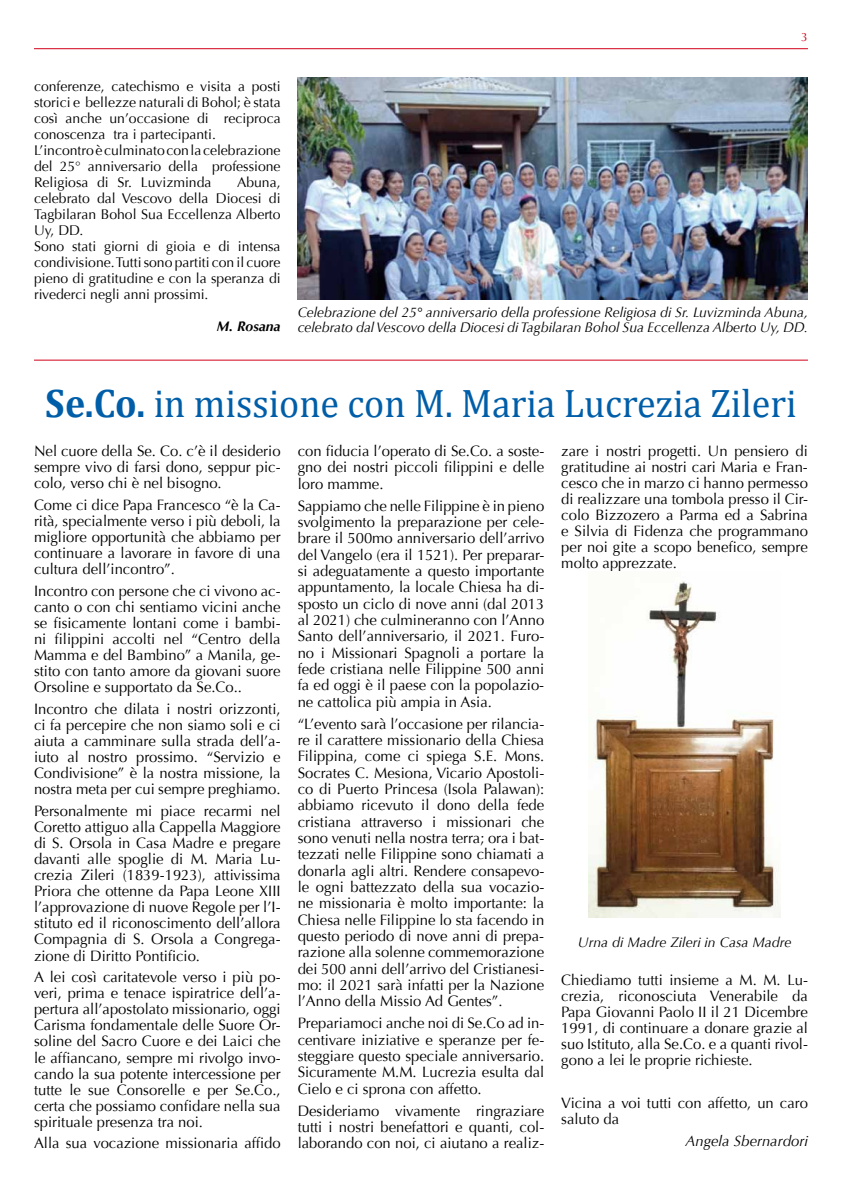
<style>
.page{position:relative;width:842px;height:1191px;background:#fff}
.page>*{position:absolute;margin:0;border:0;box-sizing:border-box;transform-origin:0 0}
.t1{font:40px "Cambria";color:#005ea8;scale:.95 1}
.t2{font:15px/16px "Optima";color:#000;text-align:justify}
.t3{font:italic 15px "Optima";color:#000}
.t4{font:14px/16px "Optima";color:#000}
.t5{font:italic 14px/15px "Optima";color:#000}
.t6{font:italic 700 14px "Optima";color:#000}
.t7{font:12px "Optima";color:#d10019}
.s1{font-weight:700}
</style>
<div class="page">
<hr style="left:34px;top:48px;width:774px;height:1px;background:#d10019">
<img style="left:589px;top:581px;width:191px;height:336px">
<hr style="left:34px;top:359px;width:774px;height:1px;background:#d10019">
<img style="left:298px;top:78px;width:510px;height:221px">
<p class="t4" style="left:34px;top:78px;width:248px">conferenze, catechismo e visita a posti storici e bellezze naturali di Bohol; è stata così anche un’occasione di reciproca conoscenza tra i partecipanti.<br>L’incontro è culminato con la celebrazione del 25° anniversario della professione Religiosa di Sr. Luvizminda</p>
<p class="t4" style="left:34px;top:174px;width:248px;text-indent:203px">Abuna, celebrato dal Vescovo della Diocesi di<br>Tagbilaran Bohol Sua Eccellenza Alberto<br>Uy, DD.<br>Sono stati giorni di gioia e di intensa condivisione. Tutti sono partiti con il cuore pieno di gratitudine e con la speranza di rivederci negli anni prossimi.</p>
<p class="t6" style="left:217px;top:318px;width:65px">M. Rosana</p>
<p class="t7" style="left:801px;top:30px;width:8px">3</p>
<p class="t5" style="left:298px;top:305px;width:512px">Celebrazione del 25° anniversario della professione Religiosa di Sr. Luvizminda Abuna, celebrato dal Vescovo della Diocesi di Tagbilaran Bohol Sua Eccellenza Alberto Uy, DD.</p>
<h1 class="t1" style="left:45px;top:379px;width:792px"><span class="s1">Se.Co.</span> in missione con M. Maria Lucrezia Zileri</h1>
<p class="t2" style="left:298px;top:443px;width:248px;line-height:16.3px">con fiducia l’operato di Se.Co. a soste&shy;gno dei nostri piccoli filippini e delle loro mamme.</p>
<p class="t2" style="left:298px;top:498px;width:248px;line-height:16.3px">Sappiamo che nelle Filippine è in pieno svolgimento la preparazione per cele&shy;brare il 500mo anniversario dell’arrivo del Vangelo (era il 1521). Per preparar&shy;si adeguatamente a questo importante appuntamento, la locale Chiesa ha di&shy;sposto un ciclo di nove anni (dal 2013 al 2021) che culmineranno con l’Anno Santo dell’anniversario, il 2021. Furo&shy;no i Missionari Spagnoli a portare la fede cristiana nelle Filippine 500 anni fa ed oggi è il paese con la popolazio&shy;ne cattolica più ampia in Asia.</p>
<p class="t2" style="left:298px;top:715px;width:248px;line-height:16.3px">“L’evento sarà l’occasione per rilancia&shy;re il carattere missionario della Chiesa Filippina, come ci spiega S.E. Mons.<br>Socrates C. Mesiona, Vicario Apostoli&shy;co di Puerto Princesa (Isola Palawan): abbiamo ricevuto il dono della fede cristiana attraverso i missionari che sono venuti nella nostra terra; ora i bat&shy;tezzati nelle Filippine sono chiamati a donarla agli altri. Rendere consapevo&shy;le ogni battezzato della sua vocazio&shy;ne missionaria è molto importante: la Chiesa nelle Filippine lo sta facendo in questo periodo di nove anni di prepa&shy;razione alla solenne commemorazione dei 500 anni dell’arrivo del Cristianesi&shy;mo: il 2021 sarà infatti per la Nazione l’Anno della Missio Ad Gentes”.</p>
<p class="t2" style="left:298px;top:1015px;width:248px;line-height:16.3px">Prepariamoci anche noi di Se.Co ad in&shy;centivare iniziative e speranze per fe&shy;steggiare questo speciale anniversario.<br>Sicuramente M.M. Lucrezia esulta dal Cielo e ci sprona con affetto.</p>
<p class="t2" style="left:298px;top:1102px;width:248px;line-height:16.3px">Desideriamo vivamente ringraziare tutti i nostri benefattori e quanti, col&shy;laborando con noi, ci aiutano a realiz-</p>
<p class="t2" style="left:561px;top:443px;width:248px">zare i nostri progetti. Un pensiero di gratitudine ai nostri cari Maria e Fran&shy;cesco che in marzo ci hanno permesso di realizzare una tombola presso il Cir&shy;colo Bizzozero a Parma ed a Sabrina e Silvia di Fidenza che programmano per noi gite a scopo benefico, sempre molto apprezzate.</p>
<p class="t2" style="left:34px;top:443px;width:248px">Nel cuore della Se. Co. c’è il desiderio sempre vivo di farsi dono, seppur pic&shy;colo, verso chi è nel bisogno.</p>
<p class="t2" style="left:34px;top:497px;width:248px">Come ci dice Papa Francesco “è la Ca&shy;rità, specialmente verso i più deboli, la migliore opportunità che abbiamo per continuare a lavorare in favore di una cultura dell’incontro”.</p>
<p class="t2" style="left:34px;top:583px;width:248px">Incontro con persone che ci vivono ac&shy;canto o con chi sentiamo vicini anche se fisicamente lontani come i bambi&shy;ni filippini accolti nel “Centro della Mamma e del Bambino” a Manila, ge&shy;stito con tanto amore da giovani suore Orsoline e supportato da Se.Co..</p>
<p class="t2" style="left:34px;top:701px;width:248px">Incontro che dilata i nostri orizzonti, ci fa percepire che non siamo soli e ci aiuta a camminare sulla strada dell’a&shy;iuto al nostro prossimo. “Servizio e Condivisione” è la nostra missione, la nostra meta per cui sempre preghiamo.</p>
<p class="t2" style="left:34px;top:803px;width:248px">Personalmente mi piace recarmi nel Coretto attiguo alla Cappella Maggiore di S. Orsola in Casa Madre e pregare davanti alle spoglie di M. Maria Lu&shy;crezia Zileri (1839-1923), attivissima Priora che ottenne da Papa Leone XIII l’approvazione di nuove Regole per l’I&shy;stituto ed il riconoscimento dell’allora Compagnia di S. Orsola a Congrega&shy;zione di Diritto Pontificio.</p>
<p class="t2" style="left:34px;top:969px;width:248px">A lei così caritatevole verso i più po&shy;veri, prima e tenace ispiratrice dell’a&shy;pertura all’apostolato missionario, oggi Carisma fondamentale delle Suore Or&shy;soline del Sacro Cuore e dei Laici che le affiancano, sempre mi rivolgo invo&shy;cando la sua potente intercessione per tutte le sue Consorelle e per Se.Co., certa che possiamo confidare nella sua spirituale presenza tra noi.</p>
<p class="t2" style="left:34px;top:1135px;width:248px">Alla sua vocazione missionaria affido</p>
<p class="t5" style="left:578px;top:935px;width:215px">Urna di Madre Zileri in Casa Madre</p>
<p class="t2" style="left:561px;top:972px;width:248px">Chiediamo tutti insieme a M. M. Lu&shy;crezia, riconosciuta Venerabile da Papa Giovanni Paolo II il 21 Dicembre 1991, di continuare a donare grazie al suo Istituto, alla Se.Co. e a quanti rivol&shy;gono a lei le proprie richieste.</p>
<p class="t2" style="left:561px;top:1095px;width:248px">Vicina a voi tutti con affetto, un caro saluto da</p>
<p class="t3" style="left:685px;top:1132px;width:124px">Angela Sbernardori</p>
</div>
